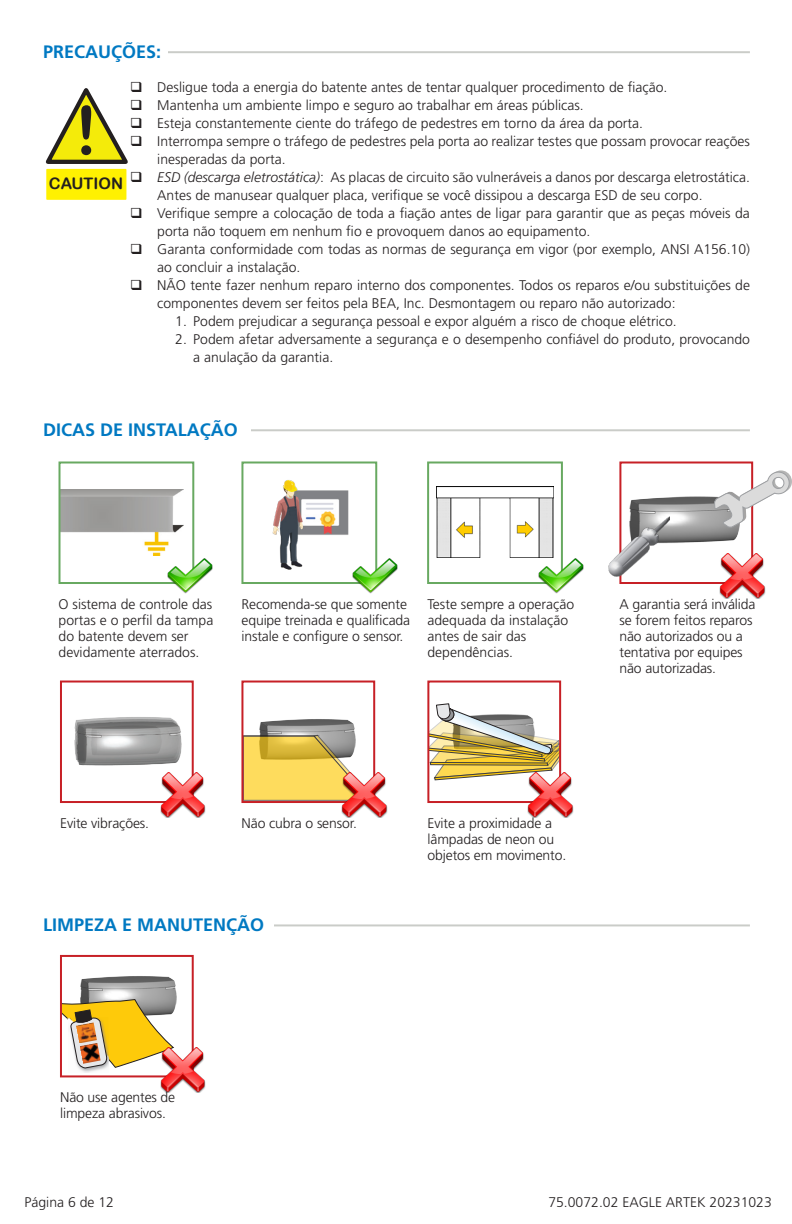
<style>
.page{position:relative;width:792px;height:1224px;background:#fff}
.page>*{position:absolute;margin:0;border:0;box-sizing:border-box;transform-origin:0 0}
.t1{font:67.4px "Arial Rounded MT Bold";color:#231f20}
.t2{font:700 18px "Frutiger LT Std";color:#0079c2}
.t3{font:15.8px "Arial Rounded MT Bold";color:#231f20}
.t4{font:300 14px/16px "Frutiger LT Std";color:#231f20}
.s1{font-style:italic}
</style>
<div class="page">
<hr style="left:43px;top:51px;width:707px;height:2px;background:#969991">
<hr style="left:43px;top:429px;width:707px;height:2px;background:#969991">
<hr style="left:43px;top:924px;width:707px;height:2px;background:#969991">
<img style="left:629px;top:496px;width:111px;height:58px">
<div style="left:619px;top:462px;width:134px;height:122px;border:2px solid #c72026"></div>
<img style="left:74px;top:717px;width:108px;height:56px">
<div style="left:60px;top:681px;width:134px;height:122px;border:2px solid #c72026"></div>
<img style="left:80px;top:976px;width:97px;height:34px">
<img style="left:79px;top:1069px;width:24px;height:4px">
<svg style="left:63px;top:999px;width:111px;height:70px"></svg>
<div style="left:60px;top:955px;width:134px;height:122px;border:2px solid #c72026"></div>
<img style="left:259px;top:719px;width:97px;height:16px">
<svg style="left:244px;top:735px;width:112px;height:65px;background:#e6c95e"></svg>
<div style="left:241px;top:681px;width:134px;height:122px;border:2px solid #c72026"></div>
<svg style="left:430px;top:703px;width:128px;height:78px"></svg>
<div style="left:427px;top:681px;width:134px;height:122px;border:2px solid #c72026"></div>
<img style="left:272px;top:480px;width:77px;height:90px">
<div style="left:241px;top:462px;width:136px;height:122px;border:2px solid #68a961"></div>
<img style="left:352px;top:554px;width:45px;height:40px">
<img style="left:437px;top:486px;width:117px;height:71px">
<div style="left:427px;top:462px;width:136px;height:122px;border:2px solid #68a961"></div>
<img style="left:538px;top:554px;width:46px;height:40px">
<img style="left:62px;top:490px;width:121px;height:66px">
<div style="left:59px;top:462px;width:135px;height:122px;border:2px solid #68a961"></div>
<img style="left:167px;top:554px;width:45px;height:40px">
<img style="left:609px;top:517px;width:61px;height:59px">
<svg style="left:714px;top:470px;width:78px;height:58px"></svg>
<img style="left:720px;top:554px;width:45px;height:45px">
<img style="left:160px;top:773px;width:46px;height:45px">
<img style="left:160px;top:1047px;width:46px;height:45px">
<img style="left:342px;top:773px;width:45px;height:45px">
<img style="left:528px;top:773px;width:45px;height:45px">
<div style="left:43px;top:42px;width:125px;height:18px;background:#fff"></div>
<div style="left:43px;top:420px;width:208px;height:18px;background:#fff"></div>
<div style="left:43px;top:915px;width:231px;height:18px;background:#fff"></div>
<div style="left:47px;top:170px;width:79px;height:29px;background:#fff101"></div>
<div style="left:46px;top:169px;width:80px;height:31px;border:1px solid #fff101"></div>
<svg style="left:45px;top:88px;width:83px;height:94px"></svg>
<p class="t2" style="left:43px;top:41px;width:120px">PRECAUÇÕES:</p>
<p class="t1" style="left:75px;top:91px;width:24px">!</p>
<p class="t3" style="left:49px;top:174px;width:76px">CAUTION</p>
<p class="t4" style="left:157px;top:79px;width:512px">Desligue toda a energia do batente antes de tentar qualquer procedimento de fiação.</p>
<p class="t4" style="left:157px;top:97px;width:428px">Mantenha um ambiente limpo e seguro ao trabalhar em áreas públicas.</p>
<p class="t4" style="left:157px;top:115px;width:487px">Esteja constantemente ciente do tráfego de pedestres em torno da área da porta.</p>
<p class="t4" style="left:157px;top:132px;width:594px;line-height:18px">Interrompa sempre o tráfego de pedestres pela porta ao realizar testes que possam provocar reações inesperadas da porta.</p>
<p class="t4" style="left:157px;top:168px;width:594px;line-height:18px"><span class="s1">ESD (descarga eletrostática)</span>: As placas de circuito são vulneráveis a danos por descarga eletrostática.<br>Antes de manusear qualquer placa, verifique se você dissipou a descarga ESD de seu corpo.</p>
<p class="t4" style="left:157px;top:204px;width:594px;line-height:18px">Verifique sempre a colocação de toda a fiação antes de ligar para garantir que as peças móveis da porta não toquem em nenhum fio e provoquem danos ao equipamento.</p>
<p class="t4" style="left:157px;top:240px;width:594px;line-height:18px">Garanta conformidade com todas as normas de segurança em vigor (por exemplo, ANSI A156.10) ao concluir a instalação.</p>
<p class="t4" style="left:157px;top:276px;width:594px;line-height:18px">NÃO tente fazer nenhum reparo interno dos componentes. Todos os reparos e/ou substituições de componentes devem ser feitos pela BEA, Inc. Desmontagem ou reparo não autorizado:</p>
<p class="t4" style="left:175px;top:313px;width:503px">1. Podem prejudicar a segurança pessoal e expor alguém a risco de choque elétrico.</p>
<p class="t4" style="left:193px;top:330px;width:558px;line-height:18px;text-indent:-18px">2. Podem afetar adversamente a segurança e o desempenho confiável do produto, provocando a anulação da garantia.</p>
<p class="t2" style="left:43px;top:419px;width:196px">DICAS DE INSTALAÇÃO</p>
<p class="t4" style="left:59px;top:596px;width:156px">O sistema de controle das portas e o perfil da tampa do batente devem ser devidamente aterrados.</p>
<p class="t4" style="left:242px;top:596px;width:170px">Recomenda-se que somente equipe treinada e qualificada instale e configure o sensor.</p>
<p class="t4" style="left:619px;top:596px;width:138px">A garantia será inválida se forem feitos reparos não autorizados ou a tentativa por equipes não autorizadas.</p>
<p class="t4" style="left:427px;top:596px;width:148px">Teste sempre a operação adequada da instalação antes de sair das dependências.</p>
<p class="t4" style="left:60px;top:815px;width:90px">Evite vibrações.</p>
<p class="t4" style="left:242px;top:815px;width:117px">Não cubra o sensor.</p>
<p class="t4" style="left:428px;top:815px;width:140px">Evite a proximidade a lâmpadas de neon ou objetos em movimento.</p>
<p class="t2" style="left:43px;top:914px;width:223px">LIMPEZA E MANUTENÇÃO</p>
<p class="t4" style="left:60px;top:1090px;width:117px">Não use agentes de limpeza abrasivos.</p>
<p class="t4" style="left:24px;top:1194px;width:91px">Página 6 de 12</p>
<p class="t4" style="left:548px;top:1194px;width:225px">75.0072.02 EAGLE ARTEK 20231023</p>
</div>
